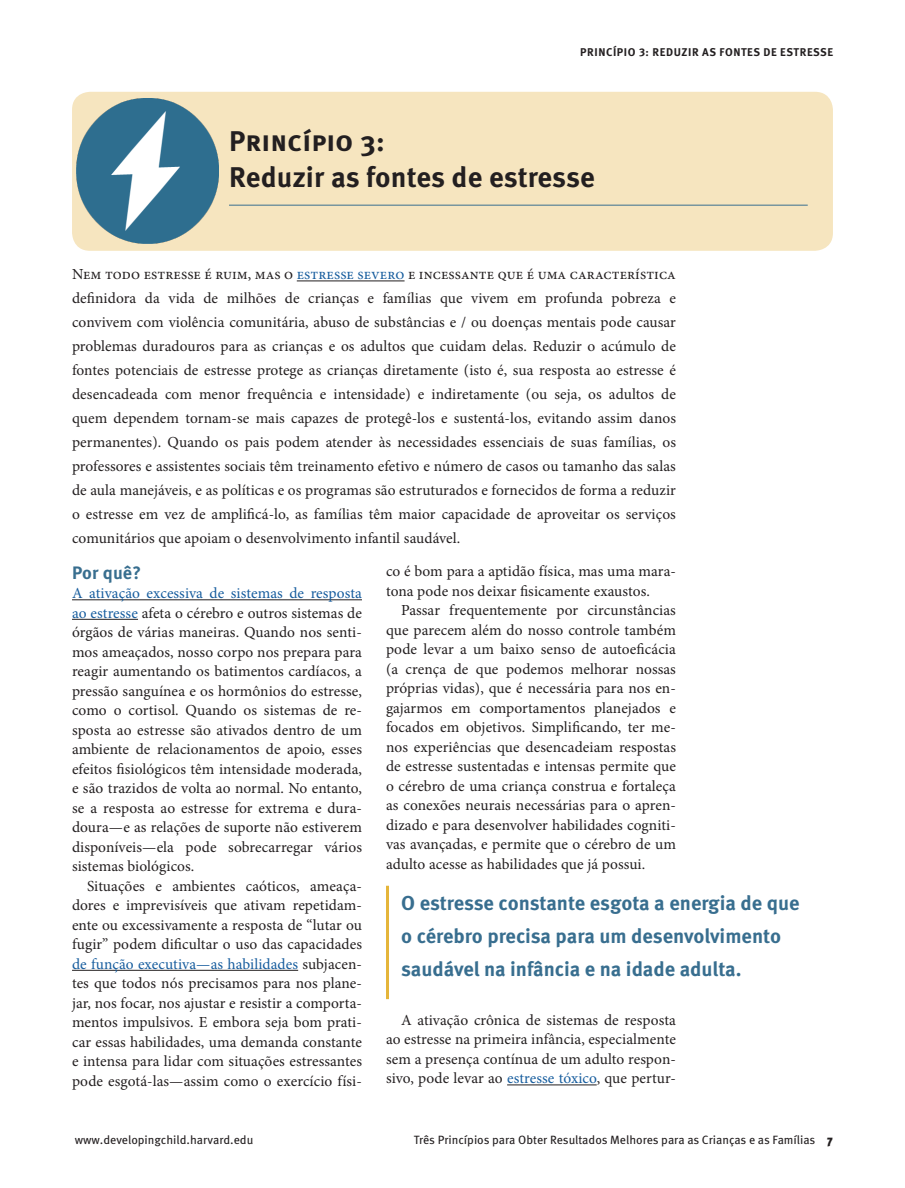
<style>
.page{position:relative;width:905px;height:1188px;background:#fff}
.page>*{position:absolute;margin:0;border:0;box-sizing:border-box;transform-origin:0 0}
.subhed_1{font:700 28.5px/36px "Meta OT";letter-spacing:-.005em;color:#231f20}
.pullquote_left{font:700 20.25px/33px "Meta OT";color:#386e8f}
.intro_text_no_indent{font:700 18px "Meta OT";color:#386e8f}
.intro_text_no_indent-2{font:15.3px/19.5px "Minion Pro";letter-spacing:.005em;color:#231f20;text-align:justify}
.sidebar1_text{font:12px "Meta OT";letter-spacing:-.005em;color:#231f20}
.header_right{font:700 11.25px "Meta OT";letter-spacing:.05em;color:#231f20}
.s1{color:#175d9e}
.s2{font-weight:900}
</style>
<div class="page">
<div style="left:72px;top:92px;width:760px;height:159px;background:#f6e5bf;border-radius:18px"></div>
<hr style="left:229px;top:205px;width:578px;height:1px;background:#386e8f">
<img style="left:77px;top:99px;width:141px;height:145px">
<hr style="left:297px;top:281px;width:107px;height:1px;background:#231f20">
<hr style="left:72px;top:599px;width:290px;height:1px;background:#231f20">
<hr style="left:72px;top:619px;width:66px;height:1px;background:#231f20">
<hr style="left:72px;top:970px;width:226px;height:1px;background:#231f20">
<hr style="left:507px;top:1085px;width:89px;height:1px;background:#231f20">
<hr style="left:386px;top:886px;width:3px;height:113px;background:#e5b53a">
<p class="header_right" style="left:580px;top:45px;width:254px">PRINCÍPIO 3: REDUZIR AS FONTES DE ESTRESSE</p>
<p class="subhed_1" style="left:229px;top:123px;width:367px">Princípio 3:<br>Reduzir as fontes de estresse</p>
<p class="intro_text_no_indent-2" style="left:72px;top:263px;width:605px;line-height:24px">Nem todo estresse é ruim, mas o <span class="s1">estresse severo</span> e incessante que é uma característica definidora da vida de milhões de crianças e famílias que vivem em profunda pobreza e convivem com violência comunitária, abuso de substâncias e / ou doenças mentais pode causar problemas duradouros para as crianças e os adultos que cuidam delas. Reduzir o acúmulo de fontes potenciais de estresse protege as crianças diretamente (isto é, sua resposta ao estresse é desencadeada com menor frequência e intensidade) e indiretamente (ou seja, os adultos de quem dependem tornam-se mais capazes de protegê-los e sustentá-los, evitando assim danos permanentes). Quando os pais podem atender às necessidades essenciais de suas famílias, os professores e assistentes sociais têm treinamento efetivo e número de casos ou tamanho das salas de aula manejáveis, e as políticas e os programas são estruturados e fornecidos de forma a reduzir o estresse em vez de amplificá-lo, as famílias têm maior capacidade de aproveitar os serviços comunitários que apoiam o desenvolvimento infantil saudável.</p>
<p class="intro_text_no_indent" style="left:72px;top:561px;width:70px">Por quê?</p>
<p class="intro_text_no_indent-2" style="left:72px;top:584px;width:291px"><span class="s1">A ativação excessiva de sistemas de resposta ao estresse</span> afeta o cérebro e outros sistemas de órgãos de várias maneiras. Quando nos senti&shy;mos ameaçados, nosso corpo nos prepara para reagir aumentando os batimentos cardíacos, a pressão sanguínea e os hormônios do estresse, como o cortisol. Quando os sistemas de re&shy;sposta ao estresse são ativados dentro de um ambiente de relacionamentos de apoio, esses efeitos fisiológicos têm intensidade moderada, e são trazidos de volta ao normal. No entanto, se a resposta ao estresse for extrema e dura&shy;doura—e as relações de suporte não estiverem disponíveis—ela pode sobrecarregar vários sistemas biológicos.</p>
<p class="intro_text_no_indent-2" style="left:72px;top:876px;width:291px;text-indent:15px">Situações e ambientes caóticos, ameaça&shy;dores e imprevisíveis que ativam repetidam&shy;ente ou excessivamente a resposta de “lutar ou fugir” podem dificultar o uso das capacidades <span class="s1">de função executiva—as habilidades</span> subjacen&shy;tes que todos nós precisamos para nos plane&shy;jar, nos focar, nos ajustar e resistir a comporta&shy;mentos impulsivos. E embora seja bom prati&shy;car essas habilidades, uma demanda constante e intensa para lidar com situações estressantes pode esgotá-las—assim como o exercício físi-</p>
<p class="intro_text_no_indent-2" style="left:386px;top:562px;width:291px">co é bom para a aptidão física, mas uma mara&shy;tona pode nos deixar fisicamente exaustos.</p>
<p class="intro_text_no_indent-2" style="left:386px;top:601px;width:291px;text-indent:15px">Passar frequentemente por circunstâncias que parecem além do nosso controle também pode levar a um baixo senso de autoeficácia (a crença de que podemos melhorar nossas próprias vidas), que é necessária para nos en&shy;gajarmos em comportamentos planejados e focados em objetivos. Simplificando, ter me&shy;nos experiências que desencadeiam respostas de estresse sustentadas e intensas permite que o cérebro de uma criança construa e fortaleça as conexões neurais necessárias para o apren&shy;dizado e para desenvolver habilidades cogniti&shy;vas avançadas, e permite que o cérebro de um adulto acesse as habilidades que já possui.</p>
<p class="pullquote_left" style="left:401px;top:887px;width:400px">O estresse constante esgota a energia de que o cérebro precisa para um desenvolvimento saudável na infância e na idade adulta.</p>
<p class="intro_text_no_indent-2" style="left:386px;top:1010px;width:291px;text-indent:15px">A ativação crônica de sistemas de resposta ao estresse na primeira infância, especialmente sem a presença contínua de um adulto respon&shy;sivo, pode levar ao <span class="s1">estresse tóxico</span>, que pertur-</p>
<p class="sidebar1_text" style="left:75px;top:1132px;width:180px">www.developingchild.harvard.edu</p>
<p class="sidebar1_text" style="left:414px;top:1132px;width:420px">Três Princípios para Obter Resultados Melhores para as Crianças e as Famílias <span class="s2">7</span></p>
</div>
